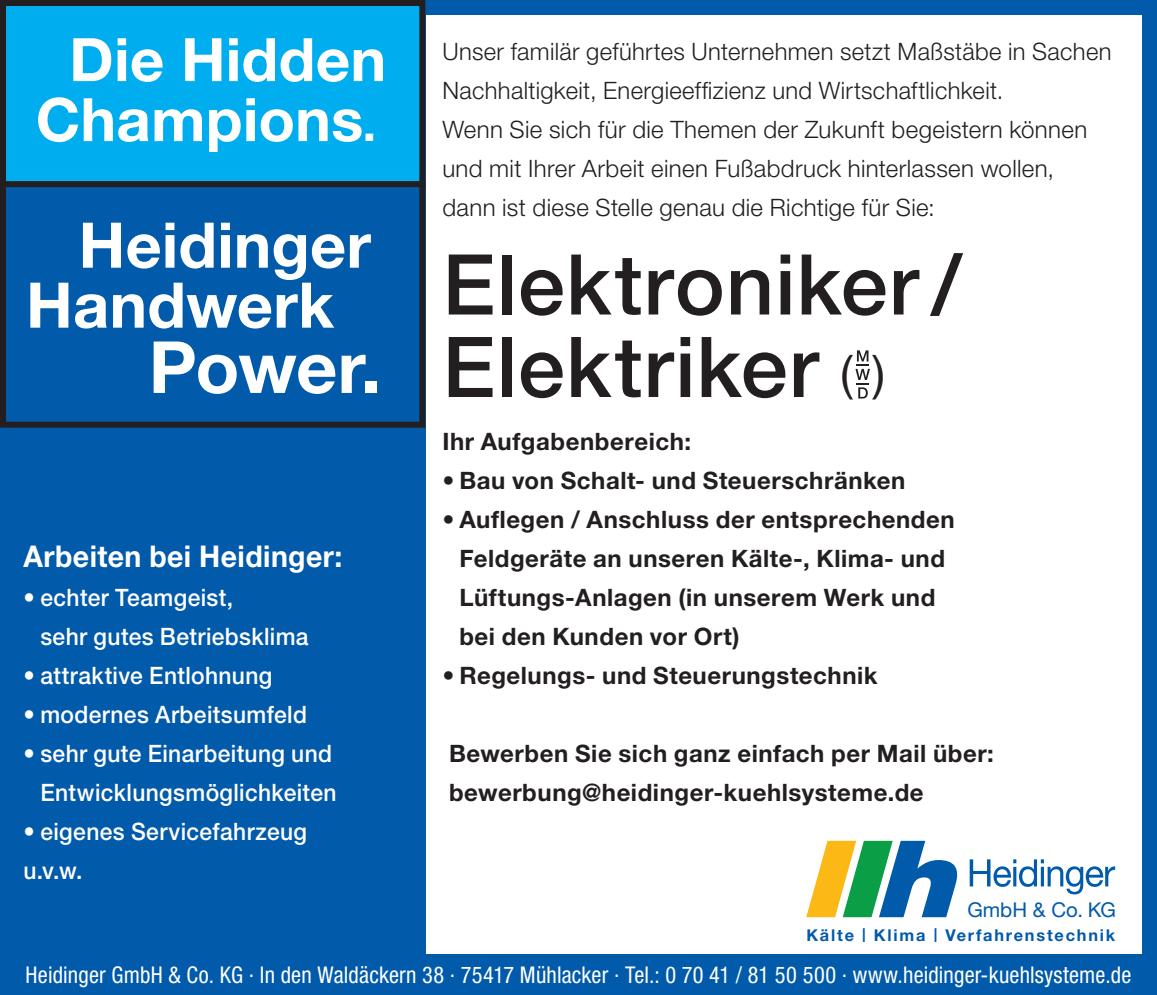
<style>
.page{position:relative;width:1157px;height:995px;background:#fff}
.page>*{position:absolute;margin:0;border:0;box-sizing:border-box;transform-origin:0 0}
.t1{font:500 84px/82.5px "Helvetica Neue LT Std";letter-spacing:.015em;color:#231f20}
.t2{font:700 72px "Helvetica Neue LT Std";letter-spacing:-.015em;color:#fff}
.t3{font:700 63px/60px "Helvetica Neue LT Std";letter-spacing:.005em;color:#fff}
.t4{font:700 60px/60px "Helvetica Neue LT Std";letter-spacing:.005em;color:#fff;text-align:center}
.t5{font:700 30px "Helvetica Neue LT Std";letter-spacing:.015em;color:#fff;scale:.95 1}
.t6{font:700 24px/39px "Helvetica Neue LT Std";letter-spacing:.025em;color:#231f20}
.t7{font:300 24px/39px "Helvetica Neue LT Std";letter-spacing:.015em;color:#231f20}
.t8{font:500 24px/39px "Helvetica Neue LT Std";letter-spacing:.015em;color:#fff;scale:.95 1}
.t9{font:condensed 23.1px "Helvetica Neue LT Std";letter-spacing:.01em;color:#fff}
.t10{font:20.4px "Helvetica Neue LT Std";color:#015aaa}
.t11{font:700 16.2px "Helvetica Neue LT Std";letter-spacing:.11em;color:#015aaa}
.s1{font-size:48px}
.s2{font-weight:400;font-size:48px}
</style>
<div class="page">
<div style="left:0;top:0;width:1157px;height:995px;border:15px solid #015aaa"></div>
<div style="left:0;top:0;width:425px;height:993px;background:#015aaa"></div>
<div style="left:0;top:954px;width:1157px;height:39px;background:#015aaa"></div>
<svg style="left:806px;top:841px;width:152px;height:76px"></svg>
<svg style="left:969px;top:859px;width:146px;height:35px"></svg>
<div style="left:0;top:181px;width:425px;height:247px;border:6px solid #231f20"></div>
<div style="left:3px;top:3px;width:419px;height:181px;background:#00aeef"></div>
<div style="left:0;top:0;width:425px;height:187px;border:6px solid #231f20"></div>
<svg style="left:855px;top:350px;width:15px;height:49px"></svg>
<h3 class="t4" style="left:36px;top:28px;width:352px">Die Hidden<br>Champions<span class="s1">.</span></h3>
<h3 class="t3" style="left:26px;top:214px;width:346px;text-indent:53px">Heidinger<br>Handwerk</h3>
<h2 class="t2" style="left:149px;top:323px;width:234px">Power.</h2>
<p class="t5" style="left:23px;top:538px;width:337px">Arbeiten bei Heidinger:</p>
<p class="t8" style="left:40px;top:578px;width:284px;text-indent:-17px">• echter Teamgeist,<br>sehr gutes Betriebsklima</p>
<p class="t8" style="left:23px;top:656px;width:263px">• attraktive Entlohnung</p>
<p class="t8" style="left:23px;top:695px;width:300px">• modernes Arbeitsumfeld</p>
<p class="t8" style="left:23px;top:734px;width:331px;text-align:right">• sehr gute Einarbeitung und<br>Entwicklungsmöglichkeiten</p>
<p class="t8" style="left:23px;top:812px;width:300px">• eigenes Servicefahrzeug u.v.w.</p>
<p class="t7" style="left:442px;top:32px;width:671px">Unser familär geführtes Unternehmen setzt Maßstäbe in Sachen Nachhaltigkeit, Energieeffizienz und Wirtschaftlichkeit.<br>Wenn Sie sich für die Themen der Zukunft begeistern können und mit Ihrer Arbeit einen Fußabdruck hinterlassen wollen, dann ist diese Stelle genau die Richtige für Sie:</p>
<h1 class="t1" style="left:442px;top:243px;width:520px">Elektroniker /<br>Elektriker <span class="s2">( )</span></h1>
<p class="t6" style="left:442px;top:422px;width:250px">Ihr Aufgabenbereich:</p>
<p class="t6" style="left:442px;top:461px;width:464px">• Bau von Schalt- und Steuerschränken</p>
<p class="t6" style="left:459px;top:500px;width:497px;text-indent:-17px">• Auflegen / Anschluss der entsprechenden Feldgeräte an unseren Kälte-, Klima- und Lüftungs-Anlagen (in unserem Werk und bei den Kunden vor Ort)</p>
<p class="t6" style="left:442px;top:656px;width:437px">• Regelungs- und Steuerungstechnik</p>
<p class="t6" style="left:449px;top:734px;width:546px">Bewerben Sie sich ganz einfach per Mail über: bewerbung@heidinger-kuehlsysteme.de</p>
<p class="t10" style="left:967px;top:897px;width:150px">GmbH &amp; Co. KG</p>
<p class="t11" style="left:806px;top:925px;width:310px">Kälte | Klima | Verfahrenstechnik</p>
<p class="t9" style="left:26px;top:962px;width:1107px">Heidinger GmbH &amp; Co. KG . In den Waldäckern 38 . 75417 Mühlacker . Tel.: 0 70 41 / 81 50 500 . www.heidinger-kuehlsysteme.de</p>
</div>
